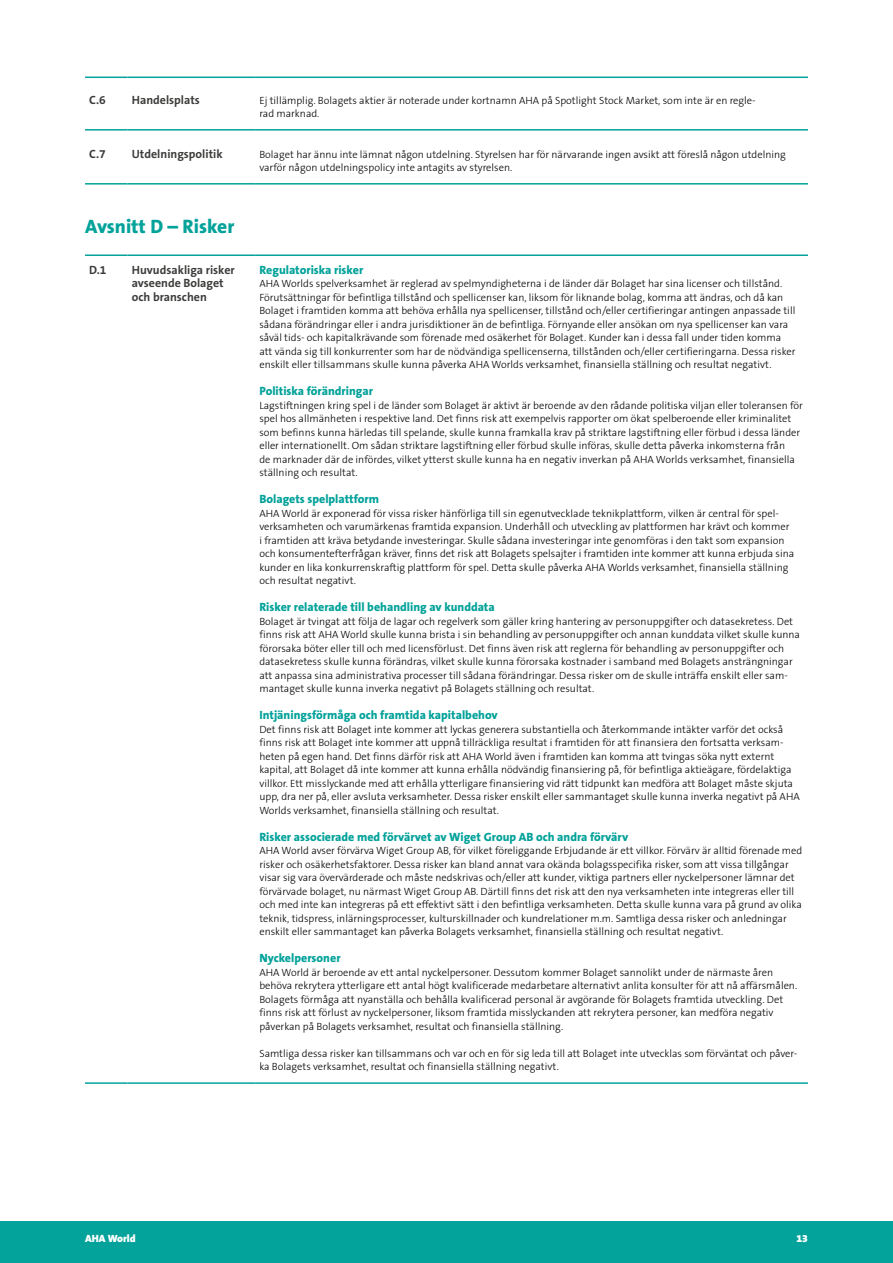
<style>
.page{position:relative;width:893px;height:1263px;background:#fff}
.page>*{position:absolute;margin:0;border:0;box-sizing:border-box;transform-origin:0 0}
.t1{font:800 19.5px "The Sans B8";color:#03a29a}
.R_H3{font:800 12px "The Sans B8";color:#03a29a}
.R_Rubrik{font:700 12px/13.5px "The Sans B7";color:#3c3c3b}
.R_Normal{font:300 10.5px/13.5px "The Sans B3";color:#000}
.t2{font:900 10.5px "The Sans B9";color:#fff}
</style>
<div class="page">
<hr style="left:85px;top:254px;width:43px;height:2px;background:#03a29a">
<hr style="left:128px;top:254px;width:127px;height:2px;background:#03a29a">
<hr style="left:255px;top:254px;width:553px;height:2px;background:#03a29a">
<hr style="left:85px;top:1082px;width:43px;height:2px;background:#03a29a">
<hr style="left:128px;top:1082px;width:127px;height:2px;background:#03a29a">
<hr style="left:255px;top:1082px;width:553px;height:2px;background:#03a29a">
<hr style="left:85px;top:77px;width:43px;height:1px;background:#03a29a">
<hr style="left:128px;top:77px;width:127px;height:1px;background:#03a29a">
<hr style="left:255px;top:77px;width:553px;height:1px;background:#03a29a">
<hr style="left:85px;top:129px;width:43px;height:2px;background:#03a29a">
<hr style="left:128px;top:129px;width:127px;height:2px;background:#03a29a">
<hr style="left:255px;top:129px;width:553px;height:2px;background:#03a29a">
<hr style="left:85px;top:183px;width:43px;height:2px;background:#03a29a">
<hr style="left:128px;top:183px;width:127px;height:2px;background:#03a29a">
<hr style="left:255px;top:183px;width:553px;height:2px;background:#03a29a">
<div style="left:0;top:1221px;width:893px;height:42px;background:#03a29a"></div>
<p class="R_Rubrik" style="left:89px;top:93px;width:18px">C.6</p>
<p class="R_Rubrik" style="left:132px;top:93px;width:70px">Handelsplats</p>
<p class="R_Normal" style="left:259px;top:94px;width:498px">Ej tillämplig. Bolagets aktier är noterade under kortnamn AHA på Spotlight Stock Market, som inte är en regle&shy;rad marknad.</p>
<p class="R_Rubrik" style="left:89px;top:147px;width:18px">C.7</p>
<p class="R_Rubrik" style="left:132px;top:147px;width:92px">Utdelningspolitik</p>
<p class="R_Normal" style="left:259px;top:148px;width:528px">Bolaget har ännu inte lämnat någon utdelning. Styrelsen har för närvarande ingen avsikt att föreslå någon utdelning varför någon utdelningspolicy inte antagits av styrelsen.</p>
<h2 class="t1" style="left:85px;top:216px;width:151px">Avsnitt D – Risker</h2>
<p class="R_Rubrik" style="left:89px;top:263px;width:19px">D.1</p>
<p class="R_Rubrik" style="left:132px;top:263px;width:104px">Huvudsakliga risker avseende Bolaget och branschen</p>
<p class="R_H3" style="left:259px;top:263px;width:105px">Regulatoriska risker</p>
<p class="R_Normal" style="left:259px;top:277px;width:538px">AHA Worlds spelverksamhet är reglerad av spelmyndigheterna i de länder där Bolaget har sina licenser och tillstånd.<br>Förutsättningar för befintliga tillstånd och spellicenser kan, liksom för liknande bolag, komma att ändras, och då kan Bolaget i framtiden komma att behöva erhålla nya spellicenser, tillstånd och/eller certifieringar antingen anpassade till sådana förändringar eller i andra jurisdiktioner än de befintliga. Förnyande eller ansökan om nya spellicenser kan vara såväl tids- och kapitalkrävande som förenade med osäkerhet för Bolaget. Kunder kan i dessa fall under tiden komma att vända sig till konkurrenter som har de nödvändiga spellicenserna, tillstånden och/eller certifieringarna. Dessa risker enskilt eller tillsammans skulle kunna påverka AHA Worlds verksamhet, finansiella ställning och resultat negativt.</p>
<p class="R_H3" style="left:259px;top:385px;width:115px">Politiska förändringar</p>
<p class="R_Normal" style="left:259px;top:399px;width:545px">Lagstiftningen kring spel i de länder som Bolaget är aktivt är beroende av den rådande politiska viljan eller toleransen för spel hos allmänheten i respektive land. Det finns risk att exempelvis rapporter om ökat spelberoende eller kriminalitet som befinns kunna härledas till spelande, skulle kunna framkalla krav på striktare lagstiftning eller förbud i dessa länder eller internationellt. Om sådan striktare lagstiftning eller förbud skulle införas, skulle detta påverka inkomsterna från<br>de marknader där de infördes, vilket ytterst skulle kunna ha en negativ inverkan på AHA Worlds verksamhet, finansiella ställning och resultat.</p>
<p class="R_H3" style="left:259px;top:493px;width:121px">Bolagets spelplattform</p>
<p class="R_Normal" style="left:259px;top:507px;width:536px">AHA World är exponerad för vissa risker hänförliga till sin egenutvecklade teknikplattform, vilken är central för spel&shy;verksamheten och varumärkenas framtida expansion. Underhåll och utveckling av plattformen har krävt och kommer i framtiden att kräva betydande investeringar. Skulle sådana investeringar inte genomföras i den takt som expansion och konsumentefterfrågan kräver, finns det risk att Bolagets spelsajter i framtiden inte kommer att kunna erbjuda sina kunder en lika konkurrenskraftig plattform för spel. Detta skulle påverka AHA Worlds verksamhet, finansiella ställning och resultat negativt.</p>
<p class="R_H3" style="left:259px;top:601px;width:237px">Risker relaterade till behandling av kunddata</p>
<p class="R_Normal" style="left:259px;top:615px;width:542px">Bolaget är tvingat att följa de lagar och regelverk som gäller kring hantering av personuppgifter och datasekretess. Det finns risk att AHA World skulle kunna brista i sin behandling av personuppgifter och annan kunddata vilket skulle kunna förorsaka böter eller till och med licensförlust. Det finns även risk att reglerna för behandling av personuppgifter och datasekretess skulle kunna förändras, vilket skulle kunna förorsaka kostnader i samband med Bolagets ansträngningar att anpassa sina administrativa processer till sådana förändringar. Dessa risker om de skulle inträffa enskilt eller sam&shy;mantaget skulle kunna inverka negativt på Bolagets ställning och resultat.</p>
<p class="R_H3" style="left:259px;top:709px;width:240px">Intjäningsförmåga och framtida kapitalbehov</p>
<p class="R_Normal" style="left:259px;top:723px;width:542px">Det finns risk att Bolaget inte kommer att lyckas generera substantiella och återkommande intäkter varför det också finns risk att Bolaget inte kommer att uppnå tillräckliga resultat i framtiden för att finansiera den fortsatta verksam&shy;heten på egen hand. Det finns därför risk att AHA World även i framtiden kan komma att tvingas söka nytt externt kapital, att Bolaget då inte kommer att kunna erhålla nödvändig finansiering på, för befintliga aktieägare, fördelaktiga villkor. Ett misslyckande med att erhålla ytterligare finansiering vid rätt tidpunkt kan medföra att Bolaget måste skjuta upp, dra ner på, eller avsluta verksamheter. Dessa risker enskilt eller sammantaget skulle kunna inverka negativt på AHA Worlds verksamhet, finansiella ställning och resultat.</p>
<p class="R_H3" style="left:259px;top:830px;width:370px">Risker associerade med förvärvet av Wiget Group AB och andra förvärv</p>
<p class="R_Normal" style="left:259px;top:844px;width:544px">AHA World avser förvärva Wiget Group AB, för vilket föreliggande Erbjudande är ett villkor. Förvärv är alltid förenade med risker och osäkerhetsfaktorer. Dessa risker kan bland annat vara okända bolagsspecifika risker, som att vissa tillgångar visar sig vara övervärderade och måste nedskrivas och/eller att kunder, viktiga partners eller nyckelpersoner lämnar det förvärvade bolaget, nu närmast Wiget Group AB. Därtill finns det risk att den nya verksamheten inte integreras eller till och med inte kan integreras på ett effektivt sätt i den befintliga verksamheten. Detta skulle kunna vara på grund av olika teknik, tidspress, inlärningsprocesser, kulturskillnader och kundrelationer m.m. Samtliga dessa risker och anledningar enskilt eller sammantaget kan påverka Bolagets verksamhet, finansiella ställning och resultat negativt.</p>
<p class="R_H3" style="left:259px;top:952px;width:83px">Nyckelpersoner</p>
<p class="R_Normal" style="left:259px;top:966px;width:539px">AHA World är beroende av ett antal nyckelpersoner. Dessutom kommer Bolaget sannolikt under de närmaste åren behöva rekrytera ytterligare ett antal högt kvalificerade medarbetare alternativt anlita konsulter för att nå affärsmålen.<br>Bolagets förmåga att nyanställa och behålla kvalificerad personal är avgörande för Bolagets framtida utveckling. Det finns risk att förlust av nyckelpersoner, liksom framtida misslyckanden att rekrytera personer, kan medföra negativ påverkan på Bolagets verksamhet, resultat och finansiella ställning.</p>
<p class="R_Normal" style="left:259px;top:1047px;width:539px">Samtliga dessa risker kan tillsammans och var och en för sig leda till att Bolaget inte utvecklas som förväntat och påver&shy;ka Bolagets verksamhet, resultat och finansiella ställning negativt.</p>
<p class="t2" style="left:85px;top:1233px;width:52px">AHA World</p>
<p class="t2" style="left:796px;top:1233px;width:13px">13</p>
</div>
